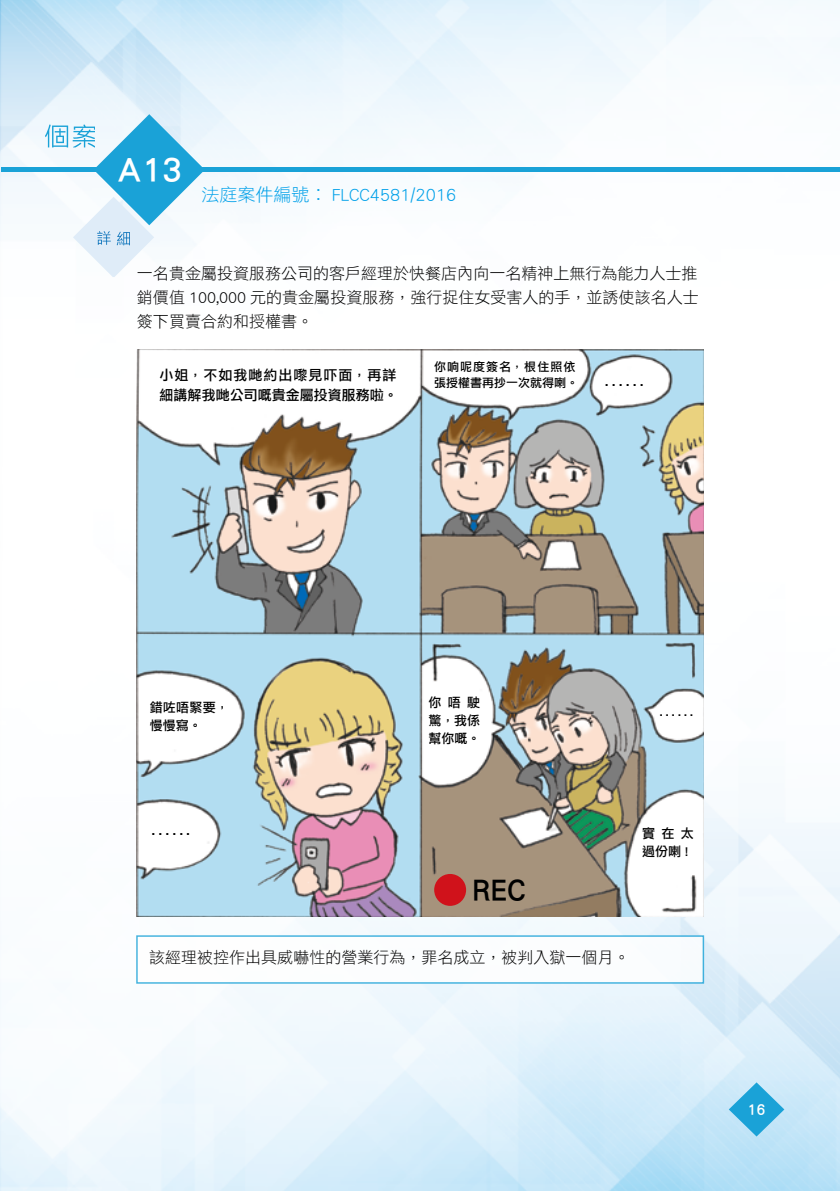
<style>
.page{position:relative;width:840px;height:1191px;background:#fff}
.page>*{position:absolute;margin:0;border:0;box-sizing:border-box;transform-origin:0 0}
.t1{font:36px "DF Li Hei Std W5";color:#fff}
.t2{font:32px "DF Li Hei Std W5";color:#000}
.t3{font:18px "DF Li Hei Std W3";color:#00a0e9}
.t4{font:16px/24px "DF Li Hei Std W3";color:#000;text-align:justify}
.t5{font:16px "DF Li Hei Std W5";color:#000}
.t6{font:16px "DF Li Hei Std W5";color:#fff}
.t7{font:14px/20px "DF Li Hei Std W5";color:#000}
.t8{font:13px/18px "DF Li Hei Std W5";letter-spacing:.02em;color:#000}
.t9{font:12px/16px "DF Li Hei Std W5";color:#000}
</style>
<div class="page">
<img style="left:0;top:0;width:839px;height:1191px">
<svg style="left:728px;top:1082px;width:55px;height:54px;background:#6fc4e7"></svg>
<hr style="left:1px;top:168px;width:838px;height:4px;background:#1aa2d7">
<svg style="left:45px;top:114px;width:160px;height:163px"></svg>
<img style="left:136px;top:349px;width:567px;height:567px">
<div style="left:434px;top:874px;width:32px;height:32px;background:#d0121b;border-radius:50%"></div>
<div style="left:137px;top:936px;width:566px;height:47px;background:#fff"></div>
<div style="left:136px;top:935px;width:567px;height:48px;border:2px solid #fff"></div>
<p class="t1" style="left:118px;top:149px;width:66px">A13</p>
<p class="t3" style="left:201px;top:185px;width:256px">法庭案件編號︰ FLCC4581/2016</p>
<p class="t4" style="left:137px;top:261px;width:563px">一名貴金屬投資服務公司的客戶經理於快餐店內向一名精神上無行為能力人士推銷價值 100,000 元的貴金屬投資服務，強行捉住女受害人的手，並誘使該名人士簽下買賣合約和授權書。</p>
<p class="t7" style="left:159px;top:364px;width:239px">小姐，不如我哋約出嚟見吓面，再詳細講解我哋公司嘅貴金屬投資服務啦。</p>
<p class="t9" style="left:434px;top:358px;width:145px">你响呢度簽名，根住照依張授權書再抄一次就得喇。</p>
<p class="t5" style="left:604px;top:371px;width:40px">......</p>
<p class="t8" style="left:150px;top:698px;width:81px">錯咗唔緊要，慢慢寫。</p>
<p class="t8" style="left:428px;top:692px;width:53px;text-align:justify">你唔駛驚，我係幫你嘅。</p>
<p class="t7" style="left:659px;top:700px;width:35px">......</p>
<p class="t5" style="left:152px;top:820px;width:40px">......</p>
<p class="t2" style="left:472px;top:872px;width:55px">REC</p>
<p class="t8" style="left:641px;top:824px;width:53px">實在太過份喇 !</p>
<p class="t4" style="left:149px;top:945px;width:482px">該經理被控作出具威嚇性的營業行為，罪名成立，被判入獄一個月。</p>
<p class="t6" style="left:746px;top:1100px;width:20px">16</p>
</div>
